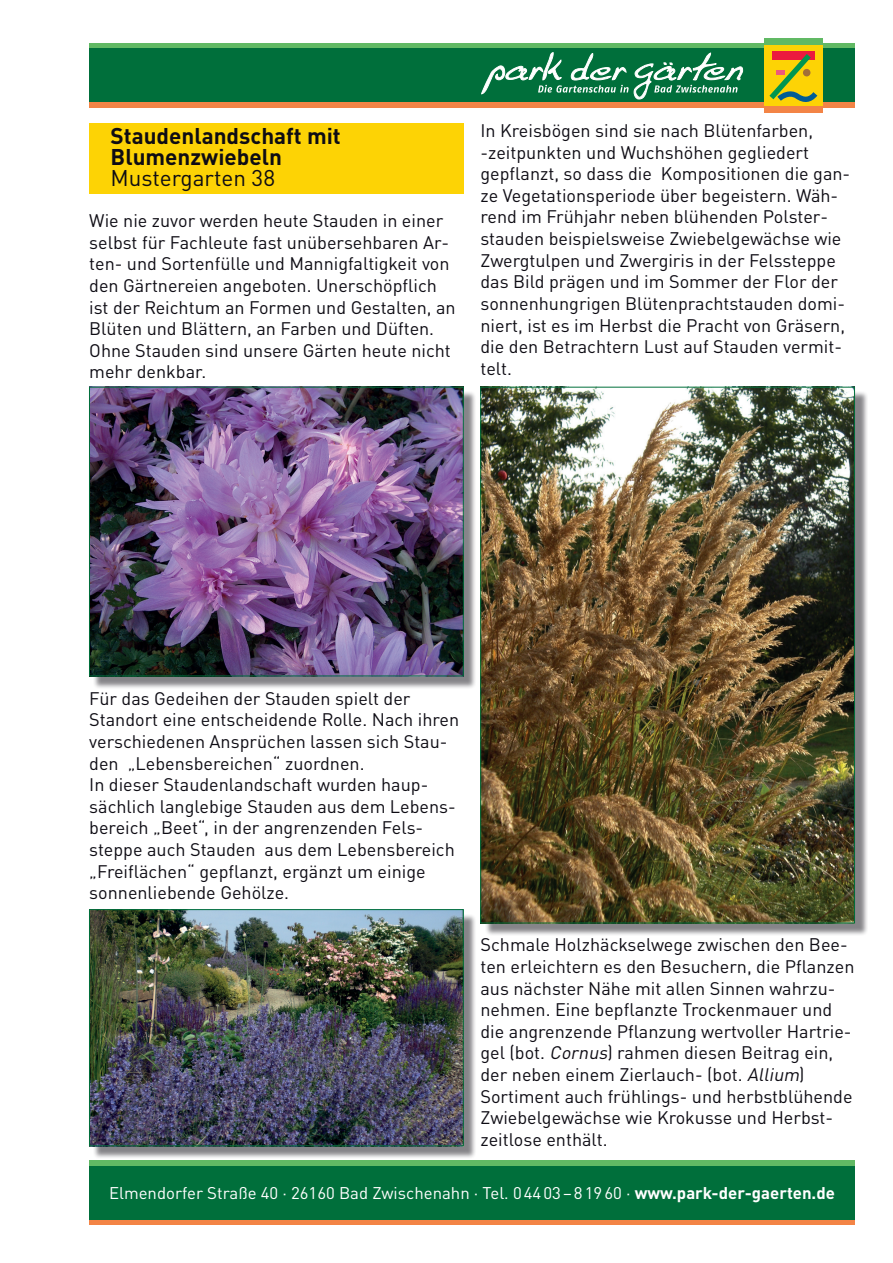
<style>
.page{position:relative;width:893px;height:1263px;background:#fff}
.page>*{position:absolute;margin:0;border:0;box-sizing:border-box;transform-origin:0 0}
.t1{font:700 22.5px/21px "DINOT";color:#0e0c14}
.t2{font:22.5px "DINOT";color:#0e0c14}
.t3{font:18px/21.6px "DINOT";color:#0e0c14}
.t4{font:16.8px "DINOT";color:#fff}
.s1{font-style:italic}
.s2{font-weight:700}
</style>
<div class="page">
<div style="left:89px;top:43px;width:766px;height:6px;background:#61b964"></div>
<div style="left:89px;top:102px;width:766px;height:5px;background:#f38446"></div>
<div style="left:89px;top:49px;width:766px;height:53px;background:#006f3b"></div>
<svg style="left:482px;top:53px;width:261px;height:46px"></svg>
<div style="left:764px;top:45px;width:59px;height:61px;background:#fdd305"></div>
<div style="left:772px;top:51px;width:43px;height:8px;background:#eb1a3e"></div>
<svg style="left:769px;top:54px;width:48px;height:48px"></svg>
<div style="left:764px;top:106px;width:59px;height:7px;background:#f38446"></div>
<div style="left:764px;top:38px;width:59px;height:7px;background:#61b964"></div>
<div style="left:89px;top:123px;width:374px;height:71px;background:#fdd305"></div>
<div style="left:93px;top:391px;width:384px;height:299px;background:#0e0c14;opacity:.5"></div>
<img style="left:91px;top:389px;width:370px;height:285px">
<div style="left:89px;top:387px;width:374px;height:289px;border:1px solid #006f3b"></div>
<div style="left:484px;top:391px;width:384px;height:545px;background:#0e0c14;opacity:.5"></div>
<img style="left:482px;top:389px;width:371px;height:532px">
<div style="left:93px;top:913px;width:384px;height:246px;background:#0e0c14;opacity:.5"></div>
<img style="left:91px;top:911px;width:370px;height:233px">
<div style="left:89px;top:909px;width:374px;height:237px;border:1px solid #006f3b"></div>
<div style="left:89px;top:1161px;width:766px;height:5px;background:#61b964"></div>
<div style="left:89px;top:1219px;width:766px;height:6px;background:#f38446"></div>
<div style="left:89px;top:1166px;width:766px;height:53px;background:#006f3b"></div>
<p class="t1" style="left:111px;top:125px;width:232px">Staudenlandschaft mit<br>Blumenzwiebeln</p>
<p class="t2" style="left:111px;top:164px;width:166px">Mustergarten 38</p>
<p class="t3" style="left:89px;top:209px;width:368px">Wie nie zuvor werden heute Stauden in einer selbst für Fachleute fast unübersehbaren Ar&shy;ten- und Sortenfülle und Mannigfaltigkeit von den Gärtnereien angeboten. Unerschöpflich ist der Reichtum an Formen und Gestalten, an Blüten und Blättern, an Farben und Düften.<br>Ohne Stauden sind unsere Gärten heute nicht mehr denkbar.</p>
<p class="t3" style="left:480px;top:119px;width:371px">In Kreisbögen sind sie nach Blütenfarben, -zeitpunkten und Wuchshöhen gegliedert gepflanzt, so dass die Kompositionen die gan&shy;ze Vegetationsperiode über begeistern. Wäh&shy;rend im Frühjahr neben blühenden Polster&shy;stauden beispielsweise Zwiebelgewächse wie Zwergtulpen und Zwergiris in der Felssteppe das Bild prägen und im Sommer der Flor der sonnenhungrigen Blütenprachtstauden domi&shy;niert, ist es im Herbst die Pracht von Gräsern, die den Betrachtern Lust auf Stauden vermit&shy;telt.</p>
<p class="t3" style="left:89px;top:687px;width:371px">Für das Gedeihen der Stauden spielt der Standort eine entscheidende Rolle. Nach ihren verschiedenen Ansprüchen lassen sich Stau&shy;den „Lebensbereichen“ zuordnen.<br>In dieser Staudenlandschaft wurden haup&shy;sächlich langlebige Stauden aus dem Lebens&shy;bereich „Beet“, in der angrenzenden Fels&shy;steppe auch Stauden aus dem Lebensbereich „Freiflächen“ gepflanzt, ergänzt um einige sonnenliebende Gehölze.</p>
<p class="t3" style="left:480px;top:934px;width:375px">Schmale Holzhäckselwege zwischen den Bee&shy;ten erleichtern es den Besuchern, die Pflanzen aus nächster Nähe mit allen Sinnen wahrzu&shy;nehmen. Eine bepflanzte Trockenmauer und die angrenzende Pflanzung wertvoller Hartrie&shy;gel (bot. <span class="s1">Cornus</span>) rahmen diesen Beitrag ein, der neben einem Zierlauch- (bot. <span class="s1">Allium</span>)<br>Sortiment auch frühlings- und herbstblühende Zwiebelgewächse wie Krokusse und Herbst&shy;zeitlose enthält.</p>
<p class="t4" style="left:109px;top:1182px;width:727px">Elmendorfer Straße 40 · 26160 Bad Zwischenahn · Tel. 04403–81960 · <span class="s2">www.park-der-gaerten.de</span></p>
</div>
